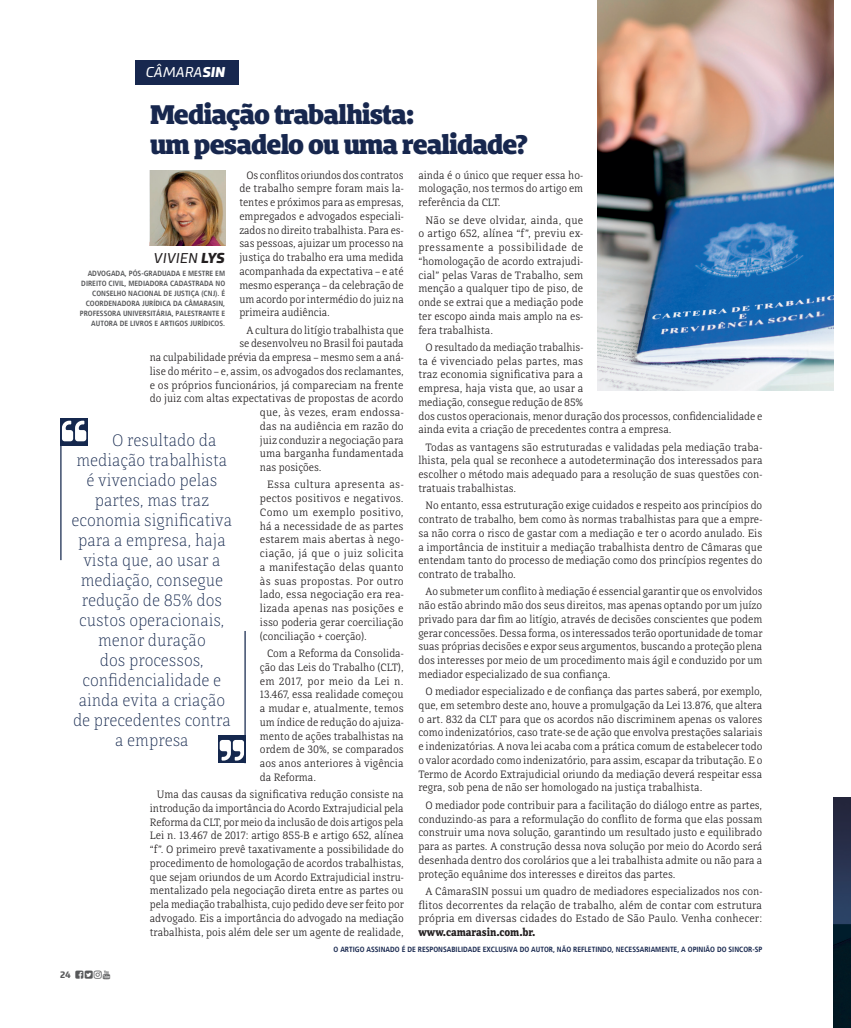
<style>
.page{position:relative;width:851px;height:1028px;background:#fff}
.page>*{position:absolute;margin:0;border:0;box-sizing:border-box;transform-origin:0 0}
.t1{font:800 25px/30px "Bommer Slab";letter-spacing:-.035em;color:#17274e}
.t2{font:100 17.5px "Directa Serif";letter-spacing:-.005em;color:#15284e}
.t3{font:italic 14.38px "Accura";letter-spacing:-.005em;color:#fff}
.t4{font:italic 14.38px "Accura";letter-spacing:-.005em;color:#231f20}
.t5{font:300 11.25px/13.8px "Directa Serif";letter-spacing:-.005em;color:#231f20;text-align:justify}
.t6{font:700 11.25px "Directa Serif";letter-spacing:-.005em;color:#231f20}
.t7{font:700 9.38px "Accura";color:#57585a}
.t8{font:condensed 7.5px/10px "Frutiger 67 Bold";color:#57585a;text-align:right}
.t9{font:condensed 7.5px "Frutiger 67 Bold";color:#17274e}
.s1{font-weight:900}
.s2{font-weight:900;font-size:14.62px}
</style>
<div class="page">
<svg style="left:60px;top:418px;width:28px;height:28px"></svg>
<svg style="left:62px;top:421px;width:24px;height:20px"></svg>
<hr style="left:60px;top:421px;width:1px;height:139px;background:#15284e">
<div style="left:218px;top:735px;width:28px;height:28px;background:#15284e"></div>
<svg style="left:220px;top:740px;width:24px;height:20px"></svg>
<hr style="left:244px;top:631px;width:2px;height:132px;background:#15284e">
<div style="left:136px;top:60px;width:103px;height:25px;background:#17274e"></div>
<img style="left:150px;top:170px;width:75px;height:75px">
<img style="left:597px;top:0;width:236px;height:391px">
<img style="left:833px;top:798px;width:17px;height:230px">
<p class="t3" style="left:146px;top:64px;width:81px">CÂMARA<span class="s1">SIN</span></p>
<h1 class="t1" style="left:150px;top:100px;width:380px">Mediação trabalhista:<br>um pesadelo ou uma realidade?</h1>
<p class="t5" style="left:239px;top:168px;width:166px;text-indent:7px">Os conflitos oriundos dos contratos de trabalho sempre foram mais la&shy;tentes e próximos para as empresas, empregados e advogados especiali&shy;zados no direito trabalhista. Para es&shy;sas pessoas, ajuizar um processo na justiça do trabalho era uma medida acompanhada da expectativa – e até mesmo esperança – da celebração de um acordo por intermédio do juiz na primeira audiência.</p>
<p class="t5" style="left:246px;top:323px;width:159px">A cultura do litígio trabalhista que</p>
<p class="t5" style="left:239px;top:337px;width:166px">se desenvolveu no Brasil foi pautada</p>
<p class="t5" style="left:150px;top:350px;width:255px">na culpabilidade prévia da empresa – mesmo sem a aná-</p>
<p class="t5" style="left:150px;top:364px;width:255px">lise do mérito – e, assim, os advogados dos reclamantes,</p>
<p class="t5" style="left:150px;top:378px;width:255px">e os próprios funcionários, já compareciam na frente</p>
<p class="t5" style="left:150px;top:392px;width:255px">do juiz com altas expectativas de propostas de acordo</p>
<p class="t5" style="left:260px;top:405px;width:145px">que, às vezes, eram endossa-</p>
<p class="t5" style="left:260px;top:419px;width:145px">das na audiência em razão do</p>
<p class="t5" style="left:260px;top:433px;width:145px">juiz conduzir a negociação para</p>
<p class="t5" style="left:260px;top:447px;width:145px">uma barganha fundamentada</p>
<p class="t5" style="left:260px;top:460px;width:63px">nas posições.</p>
<p class="t5" style="left:260px;top:478px;width:145px;text-indent:7px">Essa cultura apresenta as&shy;pectos positivos e negativos.<br>Como um exemplo positivo, há a necessidade de as partes estarem mais abertas à nego&shy;ciação, já que o juiz solicita a manifestação delas quanto às suas propostas. Por outro lado, essa negociação era rea&shy;lizada apenas nas posições e isso poderia gerar coerciliação (conciliação + coerção).</p>
<p class="t5" style="left:260px;top:646px;width:145px;text-indent:7px">Com a Reforma da Consolida&shy;ção das Leis do Trabalho (CLT), em 2017, por meio da Lei n.<br>13.467, essa realidade começou a mudar e, atualmente, temos um índice de redução do ajuiza&shy;mento de ações trabalhistas na ordem de 30%, se comparados aos anos anteriores à vigência da Reforma.</p>
<p class="t5" style="left:150px;top:787px;width:255px;text-indent:7px">Uma das causas da significativa redução consiste na introdução da importância do Acordo Extrajudicial pela Reforma da CLT, por meio da inclusão de dois artigos pela Lei n. 13.467 de 2017: artigo 855-B e artigo 652, alínea “f”. O primeiro prevê taxativamente a possibilidade do procedimento de homologação de acordos trabalhistas, que sejam oriundos de um Acordo Extrajudicial instru&shy;mentalizado pela negociação direta entre as partes ou pela mediação trabalhista, cujo pedido deve ser feito por advogado. Eis a importância do advogado na mediação trabalhista, pois além dele ser um agente de realidade,</p>
<p class="t4" style="left:154px;top:249px;width:73px">VIVIEN <span class="s2">LYS</span></p>
<p class="t8" style="left:80px;top:268px;width:147px">ADVOGADA, PÓS-GRADUADA E MESTRE EM DIREITO CIVIL, MEDIADORA CADASTRADA NO CONSELHO NACIONAL DE JUSTIÇA (CNJ). É COORDENADORA JURÍDICA DA CÂMARASIN, PROFESSORA UNIVERSITÁRIA, PALESTRANTE E AUTORA DE LIVROS E ARTIGOS JURÍDICOS.</p>
<h2 class="t2" style="left:112px;top:429px;width:106px">O resultado da</h2>
<h2 class="t2" style="left:76px;top:449px;width:152px">mediação trabalhista</h2>
<h2 class="t2" style="left:86px;top:469px;width:132px">é vivenciado pelas</h2>
<h2 class="t2" style="left:95px;top:489px;width:116px">partes, mas traz</h2>
<h2 class="t2" style="left:72px;top:509px;width:162px">economia significativa</h2>
<h2 class="t2" style="left:78px;top:529px;width:149px">para a empresa, haja</h2>
<h2 class="t2" style="left:83px;top:549px;width:138px">vista que, ao usar a</h2>
<h2 class="t2" style="left:81px;top:569px;width:144px">mediação, consegue</h2>
<h2 class="t2" style="left:82px;top:589px;width:142px">redução de 85% dos</h2>
<h2 class="t2" style="left:79px;top:609px;width:147px">custos operacionais,</h2>
<h2 class="t2" style="left:98px;top:629px;width:109px">menor duração</h2>
<h2 class="t2" style="left:100px;top:649px;width:105px">dos processos,</h2>
<h2 class="t2" style="left:83px;top:669px;width:140px">confidencialidade e</h2>
<h2 class="t2" style="left:79px;top:689px;width:148px">ainda evita a criação</h2>
<h2 class="t2" style="left:73px;top:709px;width:159px">de precedentes contra</h2>
<h2 class="t2" style="left:115px;top:729px;width:75px">a empresa</h2>
<p class="t5" style="left:418px;top:168px;width:166px">ainda é o único que requer essa ho&shy;mologação, nos termos do artigo em referência da CLT.</p>
<p class="t5" style="left:418px;top:213px;width:166px;text-indent:7px">Não se deve olvidar, ainda, que o artigo 652, alínea “f”, previu ex&shy;pressamente a possibilidade de “homologação de acordo extrajudi&shy;cial” pelas Varas de Trabalho, sem menção a qualquer tipo de piso, de onde se extrai que a mediação pode ter escopo ainda mais amplo na es&shy;fera trabalhista.</p>
<p class="t5" style="left:418px;top:340px;width:345px;text-align:left;text-indent:7px">O resultado da mediação trabalhis-<br>ta é vivenciado pelas partes, mas<br>traz economia significativa para a<br>empresa, haja vista que, ao usar a<br>mediação, consegue redução de 85%<br>dos custos operacionais, menor duração dos processos, confidencialidade e ainda evita a criação de precedentes contra a empresa.</p>
<p class="t5" style="left:418px;top:440px;width:345px;text-indent:7px">Todas as vantagens são estruturadas e validadas pela mediação traba&shy;lhista, pela qual se reconhece a autodeterminação dos interessados para escolher o método mais adequado para a resolução de suas questões con&shy;tratuais trabalhistas.</p>
<p class="t5" style="left:418px;top:498px;width:345px;text-indent:7px">No entanto, essa estruturação exige cuidados e respeito aos princípios do contrato de trabalho, bem como às normas trabalhistas para que a empre&shy;sa não corra o risco de gastar com a mediação e ter o acordo anulado. Eis a importância de instituir a mediação trabalhista dentro de Câmaras que entendam tanto do processo de mediação como dos princípios regentes do contrato de trabalho.</p>
<p class="t5" style="left:418px;top:584px;width:345px;text-indent:7px">Ao submeter um conflito à mediação é essencial garantir que os envolvidos não estão abrindo mão dos seus direitos, mas apenas optando por um juízo privado para dar fim ao litígio, através de decisões conscientes que podem gerar concessões. Dessa forma, os interessados terão oportunidade de tomar suas próprias decisões e expor seus argumentos, buscando a proteção plena dos interesses por meio de um procedimento mais ágil e conduzido por um mediador especializado de sua confiança.</p>
<p class="t5" style="left:418px;top:684px;width:345px;text-indent:7px">O mediador especializado e de confiança das partes saberá, por exemplo, que, em setembro deste ano, houve a promulgação da Lei 13.876, que altera o art. 832 da CLT para que os acordos não discriminem apenas os valores como indenizatórios, caso trate-se de ação que envolva prestações salariais e indenizatórias. A nova lei acaba com a prática comum de estabelecer todo o valor acordado como indenizatório, para assim, escapar da tributação. E o Termo de Acordo Extrajudicial oriundo da mediação deverá respeitar essa regra, sob pena de não ser homologado na justiça trabalhista.</p>
<p class="t5" style="left:418px;top:798px;width:345px;text-indent:7px">O mediador pode contribuir para a facilitação do diálogo entre as partes, conduzindo-as para a reformulação do conflito de forma que elas possam construir uma nova solução, garantindo um resultado justo e equilibrado para as partes. A construção dessa nova solução por meio do Acordo será desenhada dentro dos corolários que a lei trabalhista admite ou não para a proteção equânime dos interesses e direitos das partes.</p>
<p class="t5" style="left:418px;top:884px;width:345px;text-indent:7px">A CâmaraSIN possui um quadro de mediadores especializados nos con&shy;flitos decorrentes da relação de trabalho, além de contar com estrutura própria em diversas cidades do Estado de São Paulo. Venha conhecer:</p>
<p class="t6" style="left:418px;top:925px;width:119px">www.camarasin.com.br.</p>
<p class="t7" style="left:60px;top:969px;width:12px">24</p>
<p class="t9" style="left:333px;top:945px;width:430px">O ARTIGO ASSINADO É DE RESPONSABILIDADE EXCLUSIVA DO AUTOR, NÃO REFLETINDO, NECESSARIAMENTE, A OPINIÃO DO SINCOR-SP</p>
</div>
